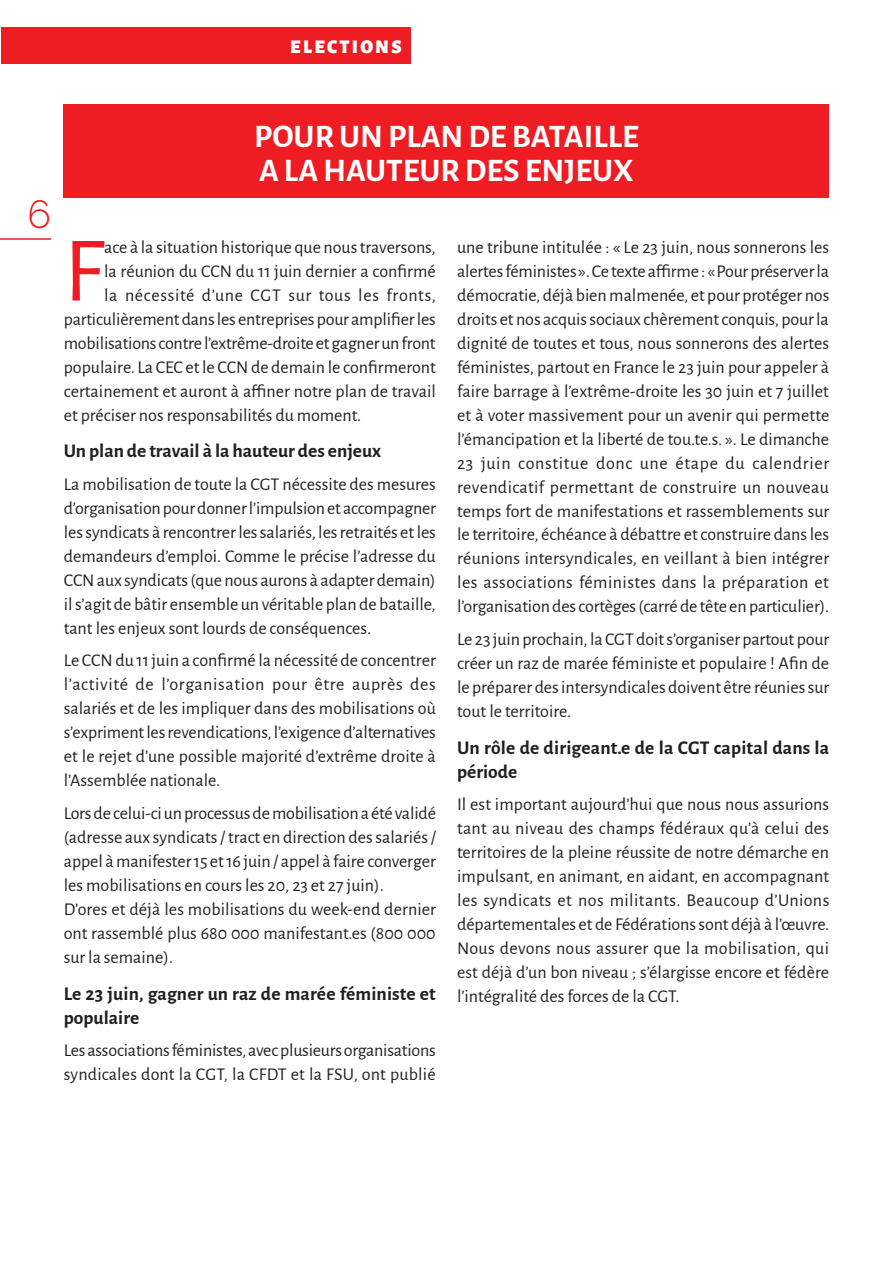
<style>
.page{position:relative;width:893px;height:1263px;background:#fff}
.page>*{position:absolute;margin:0;border:0;box-sizing:border-box;transform-origin:0 0}
.Breves_Citations{font:92.85px "Alegreya Sans";color:#ee1d23}
.t1{font:300 39px "Raleway";color:#ee1d23}
.Breves_Citations-2{font:700 33px "Alegreya Sans";color:#fff}
.Breves_Citations-3{font:700 19.5px/24px "Alegreya Sans";color:#231f20}
.t2{font:900 19.5px "Alegreya Sans";letter-spacing:.12em;color:#fff}
.Breves_Citations-4{font:18px/24px "Alegreya Sans";color:#231f20;text-align:justify}
.Breves_Citations-5{font:18px "Alegreya Sans";letter-spacing:.035em;color:#231f20}
</style>
<div class="page">
<hr style="left:0;top:238px;width:51px;height:2px;background:#ee1d23">
<div style="left:1px;top:27px;width:409px;height:37px;background:#ee1d23"></div>
<div style="left:64px;top:104px;width:765px;height:94px;background:#ee1d23"></div>
<p class="t2" style="left:290px;top:31px;width:113px">ELECTIONS</p>
<h2 class="t1" style="left:27px;top:191px;width:25px">6</h2>
<p class="Breves_Citations-2" style="left:254px;top:112px;width:386px">POUR UN PLAN DE BATAILLE</p>
<p class="Breves_Citations-2" style="left:259px;top:146px;width:376px">A LA HAUTEUR DES ENJEUX</p>
<p class="Breves_Citations" style="left:64px;top:207px;width:42px">F</p>
<p class="Breves_Citations-4" style="left:104px;top:234px;width:333px">ace à la situation historique que nous traversons,</p>
<p class="Breves_Citations-4" style="left:104px;top:258px;width:333px">la réunion du CCN du 11 juin dernier a confirmé</p>
<p class="Breves_Citations-5" style="left:104px;top:282px;width:333px">la nécessité d’une CGT sur tous les fronts,</p>
<p class="Breves_Citations-4" style="left:64px;top:306px;width:374px">particulièrement dans les entreprises pour amplifier les</p>
<p class="Breves_Citations-4" style="left:64px;top:330px;width:373px">mobilisations contre l’extrême-droite et gagner un front</p>
<p class="Breves_Citations-4" style="left:64px;top:354px;width:374px">populaire. La CEC et le CCN de demain le confirmeront</p>
<p class="Breves_Citations-4" style="left:64px;top:378px;width:374px">certainement et auront à affiner notre plan de travail</p>
<p class="Breves_Citations-4" style="left:64px;top:402px;width:299px">et préciser nos responsabilités du moment.</p>
<p class="Breves_Citations-3" style="left:64px;top:438px;width:319px">Un plan de travail à la hauteur des enjeux</p>
<p class="Breves_Citations-4" style="left:64px;top:471px;width:374px">La mobilisation de toute la CGT nécessite des mesures d’organisation pour donner l’impulsion et accompagner les syndicats à rencontrer les salariés, les retraités et les demandeurs d’emploi. Comme le précise l’adresse du CCN aux syndicats (que nous aurons à adapter demain) il s’agit de bâtir ensemble un véritable plan de bataille, tant les enjeux sont lourds de conséquences.</p>
<p class="Breves_Citations-4" style="left:64px;top:647px;width:374px">Le CCN du 11 juin a confirmé la nécessité de concentrer l’activité de l’organisation pour être auprès des salariés et de les impliquer dans des mobilisations où s’expriment les revendications, l’exigence d’alternatives et le rejet d’une possible majorité d’extrême droite à l’Assemblée nationale.</p>
<p class="Breves_Citations-4" style="left:64px;top:800px;width:374px">Lors de celui-ci un processus de mobilisation a été validé (adresse aux syndicats / tract en direction des salariés / appel à manifester 15 et 16 juin / appel à faire converger les mobilisations en cours les 20, 23 et 27 juin).</p>
<p class="Breves_Citations-4" style="left:64px;top:896px;width:374px">D’ores et déjà les mobilisations du week-end dernier ont rassemblé plus 680 000 manifestant.es (800 000 sur la semaine).</p>
<p class="Breves_Citations-3" style="left:64px;top:980px;width:374px">Le 23 juin, gagner un raz de marée féministe et populaire</p>
<p class="Breves_Citations-4" style="left:64px;top:1037px;width:373px">Les associations féministes, avec plusieurs organisations syndicales dont la CGT, la CFDT et la FSU, ont publié</p>
<p class="Breves_Citations-4" style="left:457px;top:234px;width:374px">une tribune intitulée : « Le 23 juin, nous sonnerons les alertes féministes ». Ce texte affirme : « Pour préserver la démocratie, déjà bien malmenée, et pour protéger nos droits et nos acquis sociaux chèrement conquis, pour la dignité de toutes et tous, nous sonnerons des alertes féministes, partout en France le 23 juin pour appeler à faire barrage à l’extrême-droite les 30 juin et 7 juillet et à voter massivement pour un avenir qui permette l’émancipation et la liberté de tou.te.s. ». Le dimanche 23 juin constitue donc une étape du calendrier revendicatif permettant de construire un nouveau temps fort de manifestations et rassemblements sur le territoire, échéance à débattre et construire dans les réunions intersyndicales, en veillant à bien intégrer les associations féministes dans la préparation et l’organisation des cortèges (carré de tête en particulier).</p>
<p class="Breves_Citations-4" style="left:457px;top:626px;width:374px">Le 23 juin prochain, la CGT doit s’organiser partout pour créer un raz de marée féministe et populaire ! Afin de le préparer des intersyndicales doivent être réunies sur tout le territoire.</p>
<p class="Breves_Citations-3" style="left:457px;top:734px;width:374px">Un rôle de dirigeant.e de la CGT capital dans la période</p>
<p class="Breves_Citations-4" style="left:457px;top:792px;width:374px">Il est important aujourd’hui que nous nous assurions tant au niveau des champs fédéraux qu’à celui des territoires de la pleine réussite de notre démarche en impulsant, en animant, en aidant, en accompagnant les syndicats et nos militants. Beaucoup d’Unions départementales et de Fédérations sont déjà à l’œuvre.<br>Nous devons nous assurer que la mobilisation, qui est déjà d’un bon niveau ; s’élargisse encore et fédère l’intégralité des forces de la CGT.</p>
</div>
